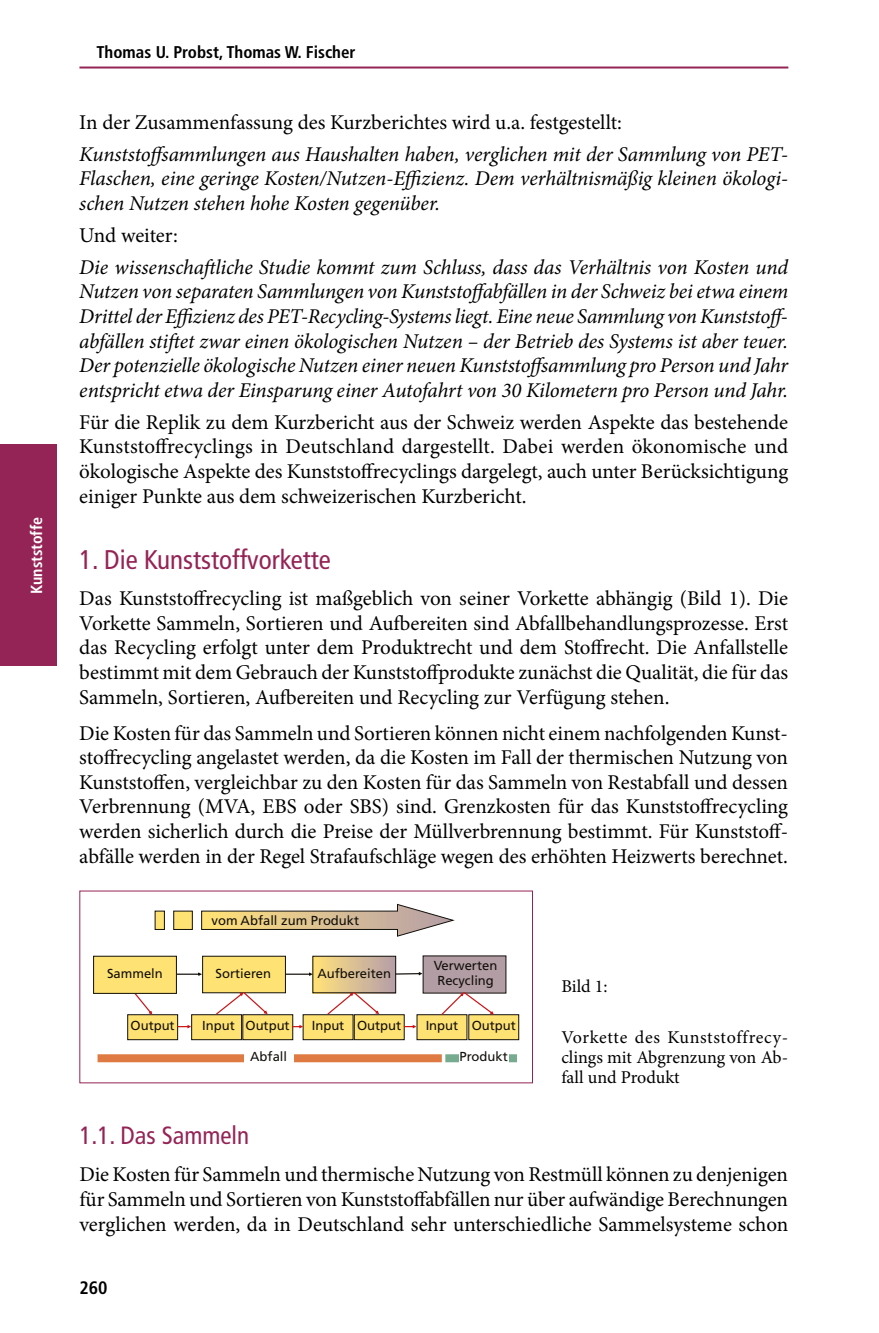
<style>
.page{position:relative;width:879px;height:1333px;background:#fff}
.page>*{position:absolute;margin:0;border:0;box-sizing:border-box;transform-origin:0 0}
.t1{font:condensed 27px "Frutiger";color:#952456}
.t2{font:condensed 25px "Frutiger";color:#952456}
.t3{font:21px/24.6px "Minion Pro";color:#000;text-align:justify}
.t4{font:italic 21px/24.6px "Minion Pro";letter-spacing:-.005em;color:#000;text-align:justify}
.t5{font:18px/20px "Minion Pro";color:#000;text-align:justify}
.t6{font:700 condensed 18px "Frutiger";color:#000}
.t7{font:700 condensed 17px "Frutiger";color:#000}
.t8{font:700 condensed 16px "Frutiger";color:#fff}
.t9{font:13px/14.6px "Frutiger";color:#12100b}
</style>
<div class="page">
<hr style="left:79px;top:66px;width:709px;height:2px;background:#952456">
<div style="left:0;top:444px;width:57px;height:222px;background:#952456"></div>
<div style="left:313px;top:956px;width:83px;height:37px;background:linear-gradient(to right,#ffe27a,#b49eaa)"></div>
<div style="left:203px;top:956px;width:82px;height:36px;background:#ffe274"></div>
<div style="left:202px;top:955px;width:84px;height:38px;border:1px solid #12100b"></div>
<div style="left:312px;top:955px;width:84px;height:38px;border:1px solid #12100b"></div>
<div style="left:423px;top:955px;width:83px;height:38px;background:#b39da5"></div>
<svg style="left:177px;top:972px;width:25px;height:4px"></svg>
<svg style="left:285px;top:972px;width:28px;height:4px"></svg>
<svg style="left:395px;top:971px;width:27px;height:4px"></svg>
<div style="left:128px;top:1014px;width:50px;height:25px;background:#ffe274"></div>
<div style="left:127px;top:1014px;width:51px;height:25px;border:1px solid #12100b"></div>
<div style="left:192px;top:1014px;width:50px;height:25px;background:#ffe274"></div>
<div style="left:191px;top:1014px;width:51px;height:25px;border:1px solid #12100b"></div>
<div style="left:243px;top:1014px;width:50px;height:25px;background:#ffe274"></div>
<div style="left:242px;top:1014px;width:51px;height:25px;border:1px solid #12100b"></div>
<div style="left:303px;top:1014px;width:50px;height:25px;background:#ffe274"></div>
<div style="left:303px;top:1014px;width:50px;height:25px;border:1px solid #12100b"></div>
<div style="left:354px;top:1014px;width:50px;height:25px;background:#ffe274"></div>
<div style="left:354px;top:1014px;width:50px;height:25px;border:1px solid #12100b"></div>
<div style="left:417px;top:1014px;width:50px;height:25px;background:#ffe274"></div>
<div style="left:469px;top:1014px;width:50px;height:25px;background:#ffe274"></div>
<div style="left:468px;top:1014px;width:51px;height:25px;border:1px solid #12100b"></div>
<svg style="left:134px;top:993px;width:18px;height:21px"></svg>
<svg style="left:177px;top:1024px;width:14px;height:4px"></svg>
<svg style="left:216px;top:991px;width:52px;height:23px"></svg>
<svg style="left:292px;top:1024px;width:11px;height:4px"></svg>
<svg style="left:327px;top:991px;width:52px;height:23px"></svg>
<svg style="left:404px;top:1024px;width:12px;height:4px"></svg>
<svg style="left:441px;top:991px;width:53px;height:24px"></svg>
<svg style="left:173px;top:903px;width:282px;height:33px"></svg>
<div style="left:155px;top:910px;width:10px;height:19px;background:#ffe274;border:1px solid #12100b"></div>
<div style="left:94px;top:956px;width:82px;height:37px;background:#ffe274"></div>
<div style="left:93px;top:955px;width:84px;height:38px;border:1px solid #12100b"></div>
<div style="left:445px;top:1054px;width:72px;height:8px;background:#76ab90"></div>
<div style="left:459px;top:1044px;width:50px;height:25px;background:#fff"></div>
<div style="left:98px;top:1054px;width:344px;height:8px;background:#df7b42"></div>
<div style="left:244px;top:1044px;width:50px;height:25px;background:#fff"></div>
<p class="t8" style="left:27px;top:594px;width:78px;rotate:-90deg">Kunststoffe</p>
<p class="t7" style="left:96px;top:42px;width:261px">Thomas U. Probst, Thomas W. Fischer</p>
<p class="t3" style="left:79px;top:110px;width:544px">In der Zusammenfassung des Kurzberichtes wird u.a. festgestellt:</p>
<p class="t4" style="left:79px;top:142px;width:710px">Kunststoffsammlungen aus Haushalten haben, verglichen mit der Sammlung von PET-Flaschen, eine geringe Kosten/Nutzen-Effizienz. Dem verhältnismäßig kleinen ökologi&shy;schen Nutzen stehen hohe Kosten gegenüber.</p>
<p class="t3" style="left:79px;top:223px;width:100px">Und weiter:</p>
<p class="t4" style="left:79px;top:255px;width:710px">Die wissenschaftliche Studie kommt zum Schluss, dass das Verhältnis von Kosten und Nutzen von separaten Sammlungen von Kunststoffabfällen in der Schweiz bei etwa einem Drittel der Effizienz des PET-Recycling-Systems liegt. Eine neue Sammlung von Kunststoff&shy;abfällen stiftet zwar einen ökologischen Nutzen – der Betrieb des Systems ist aber teuer.<br>Der potenzielle ökologische Nutzen einer neuen Kunststoffsammlung pro Person und Jahr entspricht etwa der Einsparung einer Autofahrt von 30 Kilometern pro Person und Jahr.</p>
<p class="t3" style="left:79px;top:410px;width:710px">Für die Replik zu dem Kurzbericht aus der Schweiz werden Aspekte das bestehende Kunststoffrecyclings in Deutschland dargestellt. Dabei werden ökonomische und ökologische Aspekte des Kunststoffrecyclings dargelegt, auch unter Berücksichtigung einiger Punkte aus dem schweizerischen Kurzbericht.</p>
<p class="t1" style="left:79px;top:544px;width:253px">1. Die Kunststoffvorkette</p>
<p class="t3" style="left:79px;top:586px;width:710px">Das Kunststoffrecycling ist maßgeblich von seiner Vorkette abhängig (Bild 1). Die Vorkette Sammeln, Sortieren und Aufbereiten sind Abfallbehandlungsprozesse. Erst das Recycling erfolgt unter dem Produktrecht und dem Stoffrecht. Die Anfallstelle bestimmt mit dem Gebrauch der Kunststoffprodukte zunächst die Qualität, die für das Sammeln, Sortieren, Aufbereiten und Recycling zur Verfügung stehen.</p>
<p class="t3" style="left:79px;top:720px;width:710px">Die Kosten für das Sammeln und Sortieren können nicht einem nachfolgenden Kunst&shy;stoffrecycling angelastet werden, da die Kosten im Fall der thermischen Nutzung von Kunststoffen, vergleichbar zu den Kosten für das Sammeln von Restabfall und dessen Verbrennung (MVA, EBS oder SBS) sind. Grenzkosten für das Kunststoffrecycling werden sicherlich durch die Preise der Müllverbrennung bestimmt. Für Kunststoff&shy;abfälle werden in der Regel Strafaufschläge wegen des erhöhten Heizwerts berechnet.</p>
<p class="t9" style="left:107px;top:965px;width:57px">Sammeln</p>
<p class="t9" style="left:212px;top:913px;width:149px">vom Abfall zum Produkt</p>
<p class="t9" style="left:215px;top:965px;width:57px">Sortieren</p>
<p class="t9" style="left:317px;top:965px;width:75px">Aufbereiten</p>
<p class="t9" style="left:434px;top:957px;width:65px">Verwerten<br>Recycling</p>
<p class="t9" style="left:131px;top:1018px;width:46px">Output</p>
<p class="t9" style="left:202px;top:1018px;width:89px">Input Output</p>
<p class="t9" style="left:312px;top:1018px;width:91px">Input Output</p>
<p class="t9" style="left:426px;top:1018px;width:92px">Input Output</p>
<p class="t9" style="left:250px;top:1048px;width:38px">Abfall</p>
<p class="t9" style="left:459px;top:1048px;width:50px">Produkt</p>
<p class="t5" style="left:561px;top:976px;width:48px">Bild 1:</p>
<p class="t5" style="left:561px;top:1027px;width:228px">Vorkette des Kunststoffrecy&shy;clings mit Abgrenzung von Ab&shy;fall und Produkt</p>
<p class="t2" style="left:79px;top:1120px;width:171px">1.1. Das Sammeln</p>
<p class="t3" style="left:79px;top:1161px;width:710px;line-height:25.2px">Die Kosten für Sammeln und thermische Nutzung von Restmüll können zu denjenigen für Sammeln und Sortieren von Kunststoffabfällen nur über aufwändige Berechnungen verglichen werden, da in Deutschland sehr unterschiedliche Sammelsysteme schon</p>
<p class="t6" style="left:79px;top:1276px;width:30px">260</p>
</div>
